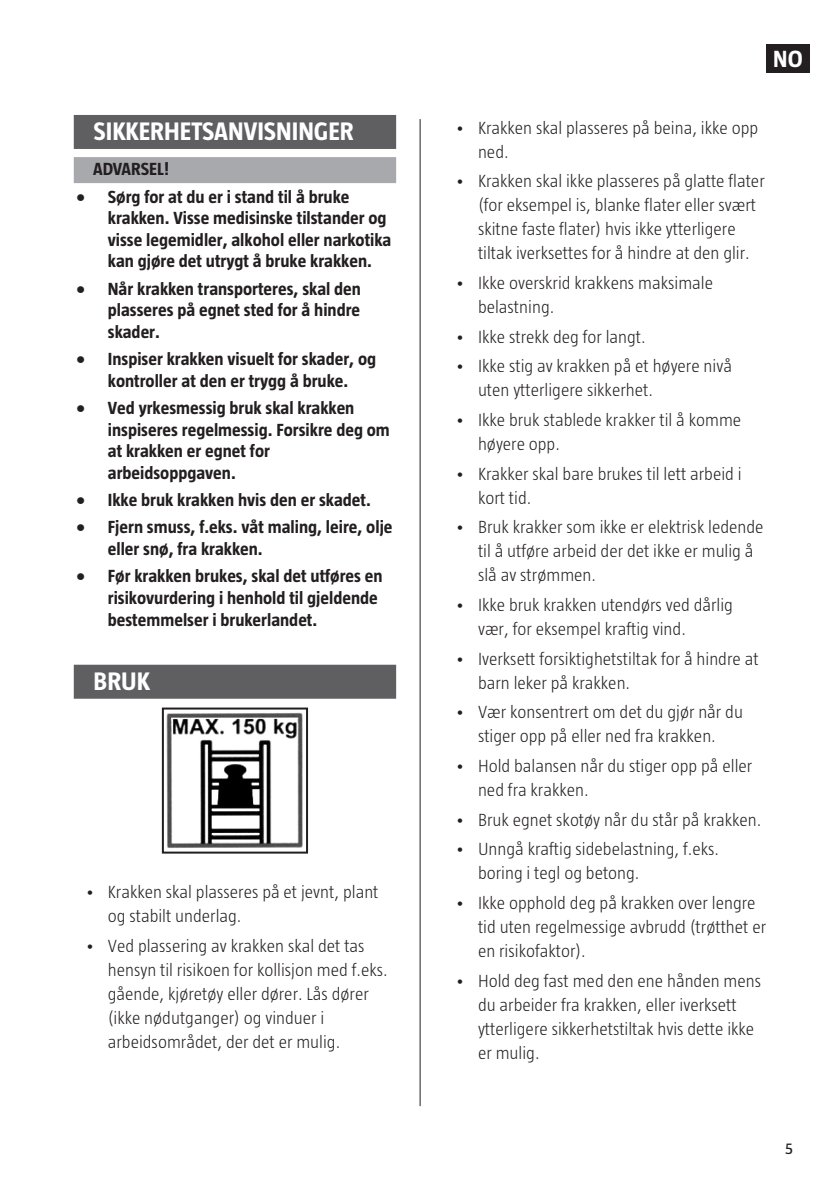
<style>
.page{position:relative;width:840px;height:1191px;background:#fff}
.page>*{position:absolute;margin:0;border:0;box-sizing:border-box;transform-origin:0 0}
.Rubrik{font:700 26px "Taz";color:#fff}
.t1{font:700 24px "Taz";color:#fff}
.t2{font:300 18px/24px "Taz";color:#231f20}
.VARNING__NO{font:700 18px/21.6px "Taz";color:#231f20}
.t3{font:16px "Taz";color:#231f20}
</style>
<div class="page">
<div style="left:765px;top:44px;width:43px;height:28px;background:#231f20"></div>
<hr style="left:419px;top:119px;width:1px;height:987px;background:#231f20">
<div style="left:74px;top:115px;width:322px;height:34px;background:#5f5f62"></div>
<div style="left:74px;top:157px;width:322px;height:26px;background:#a8a9ad"></div>
<div style="left:74px;top:664px;width:322px;height:34px;background:#5f5f62"></div>
<img style="left:166px;top:712px;width:137px;height:136px">
<div style="left:162px;top:707px;width:146px;height:146px;border:2px solid #231f20"></div>
<p class="Rubrik" style="left:94px;top:116px;width:261px">SIKKERHETSANVISNINGER</p>
<p class="VARNING__NO" style="left:93px;top:158px;width:78px">ADVARSEL!</p>
<p class="VARNING__NO" style="left:108px;top:185px;width:285px;text-indent:-32px">• Sørg for at du er i stand til å bruke krakken. Visse medisinske tilstander og visse legemidler, alkohol eller narkotika kan gjøre det utrygt å bruke krakken.</p>
<p class="VARNING__NO" style="left:108px;top:277px;width:254px;text-align:justify;text-indent:-32px">• Når krakken transporteres, skal den plasseres på egnet sted for å hindre skader.</p>
<p class="VARNING__NO" style="left:76px;top:348px;width:302px;text-align:center">• Inspiser krakken visuelt for skader, og kontroller at den er trygg å bruke.</p>
<p class="VARNING__NO" style="left:108px;top:397px;width:283px;text-indent:-32px">• Ved yrkesmessig bruk skal krakken inspiseres regelmessig. Forsikre deg om at krakken er egnet for arbeidsoppgaven.</p>
<p class="VARNING__NO" style="left:76px;top:489px;width:296px">• Ikke bruk krakken hvis den er skadet.</p>
<p class="VARNING__NO" style="left:108px;top:516px;width:286px;text-indent:-32px">• Fjern smuss, f.eks. våt maling, leire, olje eller snø, fra krakken.</p>
<p class="VARNING__NO" style="left:108px;top:565px;width:276px;text-indent:-32px">• Før krakken brukes, skal det utføres en risikovurdering i henhold til gjeldende bestemmelser i brukerlandet.</p>
<p class="Rubrik" style="left:94px;top:666px;width:58px">BRUK</p>
<p class="t2" style="left:108px;top:880px;width:272px;text-indent:-23px">• Krakken skal plasseres på et jevnt, plant og stabilt underlag.</p>
<p class="t2" style="left:108px;top:933px;width:281px;text-indent:-23px">• Ved plassering av krakken skal det tas hensyn til risikoen for kollisjon med f.eks. gående, kjøretøy eller dører. Lås dører (ikke nødutganger) og vinduer i arbeidsområdet, der det er mulig.</p>
<h2 class="t1" style="left:772px;top:45px;width:31px">NO</h2>
<p class="t2" style="left:477px;top:115px;width:281px;text-indent:-23px">• Krakken skal plasseres på beina, ikke opp ned.</p>
<p class="t2" style="left:477px;top:169px;width:288px;text-indent:-23px">• Krakken skal ikke plasseres på glatte flater (for eksempel is, blanke flater eller svært skitne faste flater) hvis ikke ytterligere tiltak iverksettes for å hindre at den glir.</p>
<p class="t2" style="left:477px;top:270px;width:236px;text-indent:-23px">• Ikke overskrid krakkens maksimale belastning.</p>
<p class="t2" style="left:455px;top:324px;width:192px">• Ikke strekk deg for langt.</p>
<p class="t2" style="left:477px;top:354px;width:255px;text-indent:-23px">• Ikke stig av krakken på et høyere nivå uten ytterligere sikkerhet.</p>
<p class="t2" style="left:477px;top:408px;width:264px;text-indent:-23px">• Ikke bruk stablede krakker til å komme høyere opp.</p>
<p class="t2" style="left:477px;top:461px;width:265px;text-indent:-23px">• Krakker skal bare brukes til lett arbeid i kort tid.</p>
<p class="t2" style="left:477px;top:515px;width:287px;text-indent:-23px">• Bruk krakker som ikke er elektrisk ledende til å utføre arbeid der det ikke er mulig å slå av strømmen.</p>
<p class="t2" style="left:477px;top:593px;width:256px;text-indent:-23px">• Ikke bruk krakken utendørs ved dårlig vær, for eksempel kraftig vind.</p>
<p class="t2" style="left:477px;top:646px;width:282px;text-indent:-23px">• Iverksett forsiktighetstiltak for å hindre at barn leker på krakken.</p>
<p class="t2" style="left:455px;top:700px;width:289px;text-align:center">• Vær konsentrert om det du gjør når du stiger opp på eller ned fra krakken.</p>
<p class="t2" style="left:477px;top:754px;width:276px;text-indent:-23px">• Hold balansen når du stiger opp på eller ned fra krakken.</p>
<p class="t2" style="left:455px;top:807px;width:307px">• Bruk egnet skotøy når du står på krakken.</p>
<p class="t2" style="left:477px;top:837px;width:242px;text-indent:-23px">• Unngå kraftig sidebelastning, f.eks. boring i tegl og betong.</p>
<p class="t2" style="left:477px;top:891px;width:289px;text-indent:-23px">• Ikke opphold deg på krakken over lengre tid uten regelmessige avbrudd (trøtthet er en risikofaktor).</p>
<p class="t2" style="left:477px;top:968px;width:284px;text-indent:-23px">• Hold deg fast med den ene hånden mens du arbeider fra krakken, eller iverksett ytterligere sikkerhetstiltak hvis dette ikke er mulig.</p>
<p class="t3" style="left:784px;top:1139px;width:9px">5</p>
</div>
